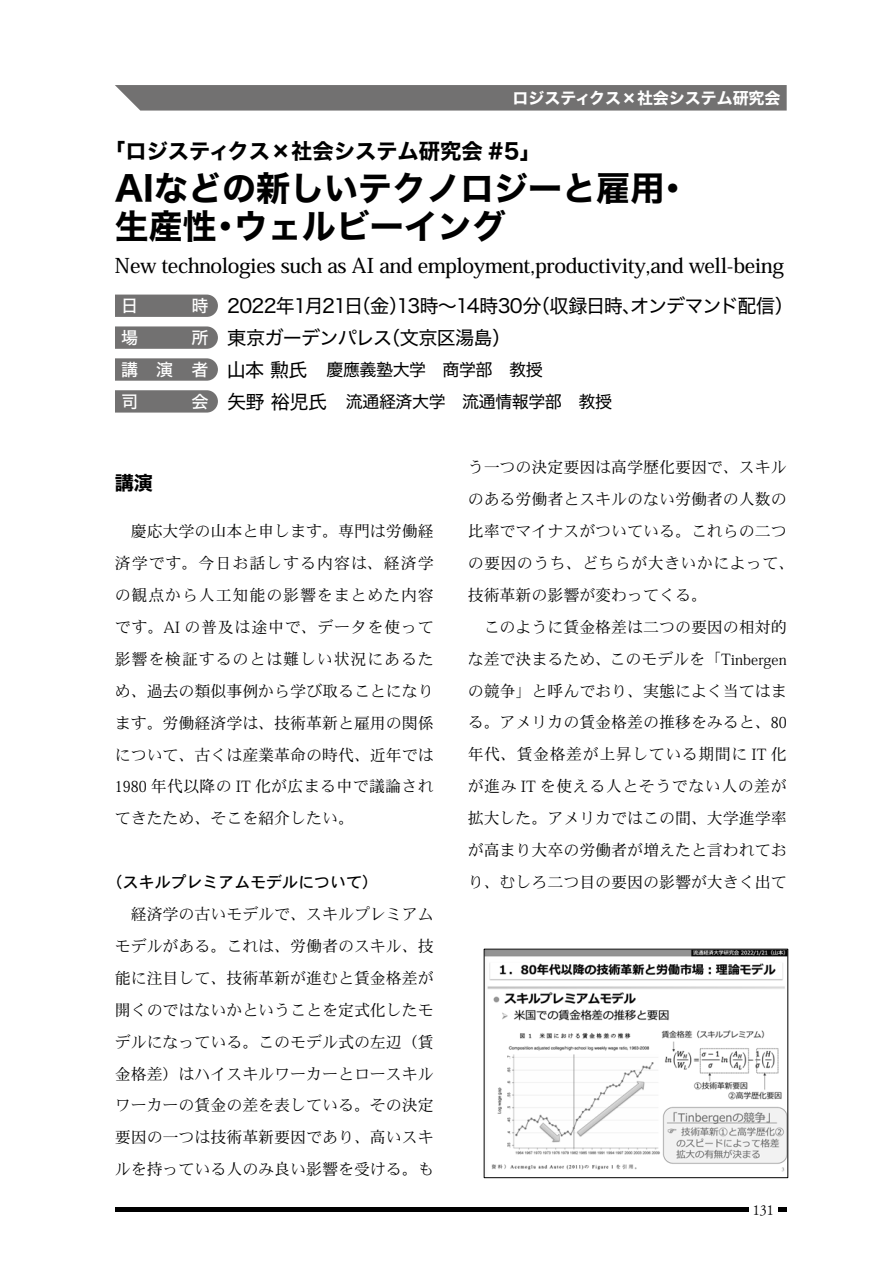
<style>
.page{position:relative;width:893px;height:1263px;background:#fff}
.page>*{position:absolute;margin:0;border:0;box-sizing:border-box;transform-origin:0 0}
.t1{font:34.05px/38.2px "Hiragino Sans W7";color:#000}
.t2{font:21.3px "Heisei Min Std W5";color:#000}
.t3{font:21.3px "Hiragino Sans W7";color:#000}
.t4{font:19.2px/32px "Hiragino Sans W4";letter-spacing:-.045em;color:#000}
.t5{font:19.2px "Hiragino Sans W7";color:#000}
.t6{font:16.95px/32px "Hiragino Sans W4";letter-spacing:-.025em;color:#000}
.t7{font:16.95px/32px "Hiragino Sans W5";color:#fff;text-align:justify}
.t8{font:15.9px/32px "Heisei Min Std W3";color:#000;text-align:justify}
.t9{font:15.9px "Heisei Kaku Go Std N W5";color:#000}
.t10{font:15.9px "Hiragino Sans W7";color:#fff}
.t11{font:13.8px "Tsuku A Old Min Pr 6 N L";color:#000}
.s1{font-size:19.2px}
</style>
<div class="page">
<svg style="left:778px;top:1208px;width:9px;height:4px"></svg>
<hr style="left:115px;top:1208px;width:633px;height:4px;background:#000">
<div style="left:115px;top:85px;width:672px;height:26px;background:#727171"></div>
<div style="left:103px;top:295px;width:115px;height:22px;background:#727171;border-radius:11px"></div>
<div style="left:103px;top:326px;width:115px;height:23px;background:#727171;border-radius:11px"></div>
<div style="left:103px;top:358px;width:115px;height:23px;background:#727171;border-radius:11px"></div>
<div style="left:103px;top:390px;width:115px;height:23px;background:#727171;border-radius:11px"></div>
<div style="left:100px;top:293px;width:15px;height:122px;background:#fff"></div>
<img style="left:486px;top:951px;width:300px;height:221px">
<div style="left:484px;top:949px;width:304px;height:229px;border:1px solid #000"></div>
<p class="t10" style="left:513px;top:85px;width:269px">ロジスティクス×社会システム研究会</p>
<h2 class="t3" style="left:104px;top:134px;width:438px">「ロジスティクス×社会システム研究会 #5」</h2>
<h1 class="t1" style="left:115px;top:171px;width:577px">AIなどの新しいテクノロジーと雇用・生産性・ウェルビーイング</h1>
<h2 class="t2" style="left:115px;top:252px;width:670px">New technologies such as AI and employment,productivity,and well-being</h2>
<p class="t7" style="left:121px;top:289px;width:19px">日</p>
<p class="t7" style="left:191px;top:289px;width:19px">時</p>
<p class="t7" style="left:121px;top:321px;width:19px">場</p>
<p class="t7" style="left:121px;top:321px;width:89px;text-indent:70px">所講演者司</p>
<p class="t7" style="left:191px;top:385px;width:19px">会</p>
<p class="t4" style="left:227px;top:289px;width:568px">2022年1月21日（金）13時〜14時30分（収録日時、オンデマンド配信）東京ガーデンパレス（文京区湯島）</p>
<p class="t6" style="left:227px;top:352px;width:387px"><span class="s1">山本 勲氏　</span>慶應義塾大学　商学部　教授<br><span class="s1">矢野 裕児氏　</span>流通経済大学　流通情報学部　教授</p>
<p class="t5" style="left:115px;top:468px;width:40px">講演</p>
<p class="t8" style="left:115px;top:515px;width:320px">　慶応大学の山本と申します。専門は労働経済学です。今日お話しする内容は、経済学の観点から人工知能の影響をまとめた内容です。AI の普及は途中で、データを使って影響を検証するのとは難しい状況にあるため、過去の類似事例から学び取ることになります。労働経済学は、技術革新と雇用の関係について、古くは産業革命の時代、近年では1980 年代以降の IT 化が広まる中で議論されてきたため、そこを紹介したい。</p>
<p class="t9" style="left:107px;top:873px;width:273px">（スキルプレミアムモデルについて）</p>
<p class="t8" style="left:115px;top:898px;width:320px">　経済学の古いモデルで、スキルプレミアムモデルがある。これは、労働者のスキル、技能に注目して、技術革新が進むと賃金格差が開くのではないかということを定式化したモデルになっている。このモデル式の左辺（賃金格差）はハイスキルワーカーとロースキルワーカーの賃金の差を表している。その決定要因の一つは技術革新要因であり、高いスキルを持っている人のみ良い影響を受ける。も</p>
<p class="t8" style="left:468px;top:451px;width:328px;text-align:left">う一つの決定要因は高学歴化要因で、スキルのある労働者とスキルのない労働者の人数の比率でマイナスがついている。これらの二つの要因のうち、どちらが大きいかによって、技術革新の影響が変わってくる。<br>　このように賃金格差は二つの要因の相対的な差で決まるため、このモデルを「Tinbergenの競争」と呼んでおり、実態によく当てはまる。アメリカの賃金格差の推移をみると、80年代、賃金格差が上昇している期間に IT 化が進み IT を使える人とそうでない人の差が拡大した。アメリカではこの間、大学進学率が高まり大卒の労働者が増えたと言われており、むしろ二つ目の要因の影響が大きく出て</p>
<p class="t11" style="left:753px;top:1197px;width:23px">131</p>
</div>
